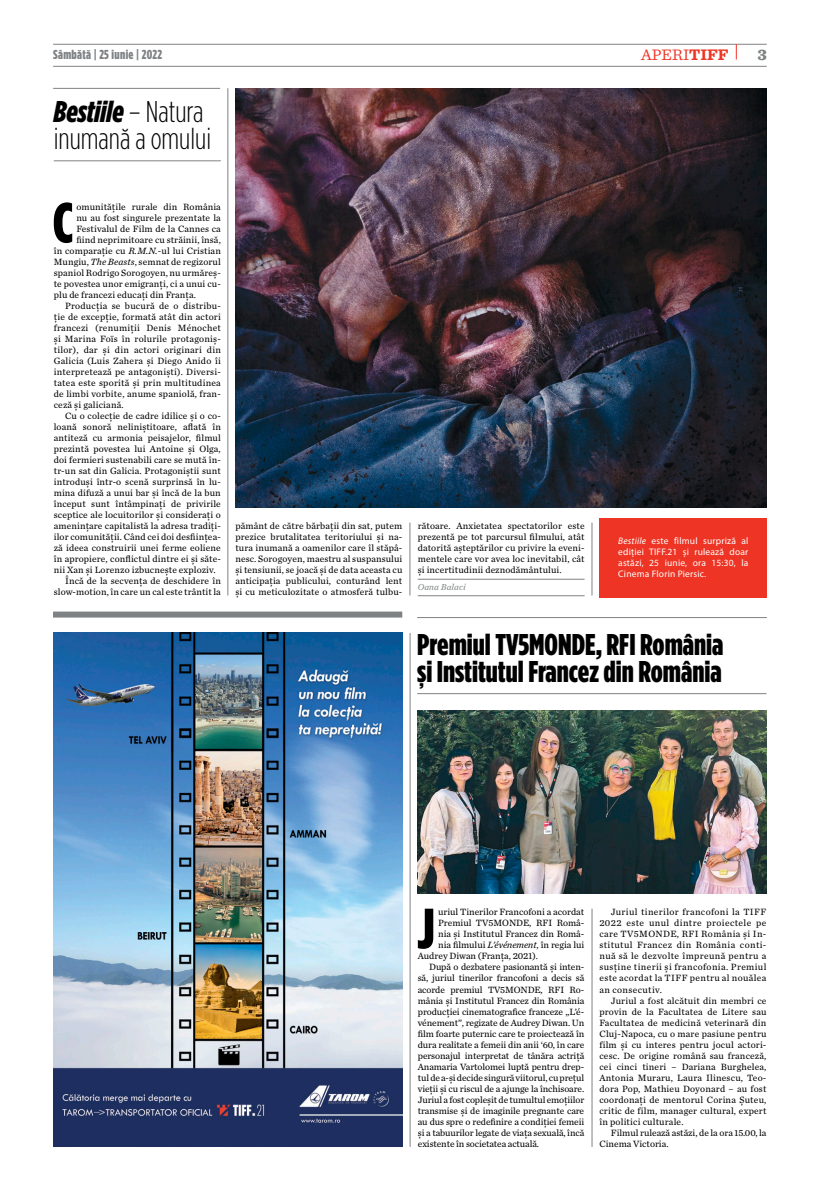
<style>
.page{position:relative;width:820px;height:1191px;background:#fff}
.page>*{position:absolute;margin:0;border:0;box-sizing:border-box;transform-origin:0 0}
.t1{font:900 56.7px "Gotham Condensed";color:#000}
.t2{font:900 30px/27px "Gotham Condensed";color:#000}
.t3{font:300 30px/27px "Gotham Condensed";color:#000}
.t4{font:16px "Sentinel";color:#ee3424}
.t5{font:900 16px "Sentinel";color:#7f8284}
.t6{font:900 13px "Gotham Condensed";letter-spacing:.025em;color:#7f8284}
.t7{font:9.5px/11px "Chronicle Text G2";letter-spacing:.01em;color:#000;text-align:justify}
.t8{font:9.5px "Chronicle Text G2";letter-spacing:-.01em;color:#000}
.t9{font:9.5px/11px "Myriad Pro";letter-spacing:.02em;color:#fff;text-align:justify}
.t10{font:italic 9px "Chronicle Text G2";letter-spacing:.01em;color:#7f8284}
.s1{font-weight:700}
.s2{font-weight:900;font-style:italic}
.s3{font-style:italic}
</style>
<div class="page">
<hr style="left:53px;top:66px;width:713px;height:1px;background:#7f8284">
<hr style="left:53px;top:44px;width:713px;height:1px;background:#7f8284">
<svg style="left:735px;top:44px;width:1px;height:15px"></svg>
<img style="left:53px;top:633px;width:349px;height:513px">
<div style="left:53px;top:611px;width:349px;height:6px;background:#7f8284"></div>
<hr style="left:54px;top:161px;width:167px;height:1px;background:#7f8284">
<hr style="left:227px;top:88px;width:1px;height:507px;background:#7f8284">
<img style="left:235px;top:88px;width:531px;height:419px">
<div style="left:599px;top:518px;width:167px;height:79px;background:#ee3424"></div>
<hr style="left:417px;top:579px;width:167px;height:1px;background:#7f8284">
<hr style="left:417px;top:595px;width:167px;height:1px;background:#7f8284">
<hr style="left:409px;top:522px;width:1px;height:73px;background:#7f8284">
<hr style="left:591px;top:522px;width:1px;height:73px;background:#7f8284">
<img style="left:417px;top:710px;width:349px;height:183px">
<hr style="left:417px;top:693px;width:349px;height:1px;background:#7f8284">
<hr style="left:417px;top:617px;width:349px;height:1px;background:#7f8284">
<hr style="left:591px;top:908px;width:1px;height:238px;background:#7f8284">
<hr style="left:410px;top:633px;width:1px;height:513px;background:#7f8284">
<hr style="left:53px;top:88px;width:167px;height:1px;background:#7f8284">
<h3 class="t6" style="left:53px;top:47px;width:110px">Sâmbătă | 25 iunie | 2022</h3>
<h3 class="t4" style="left:641px;top:42px;width:89px">APERI<span class="s1">TIFF</span></h3>
<h3 class="t5" style="left:757px;top:41px;width:10px">3</h3>
<h2 class="t3" style="left:54px;top:98px;width:159px"><span class="s2">Bestiile</span> – Natura inumană a omului</h2>
<h1 class="t1" style="left:53px;top:189px;width:22px">C</h1>
<p class="t7" style="left:76px;top:200px;width:146px">omunitățile rurale din România</p>
<p class="t7" style="left:76px;top:211px;width:146px">nu au fost singurele prezentate la</p>
<p class="t7" style="left:76px;top:222px;width:146px">Festivalul de Film de la Cannes ca</p>
<p class="t7" style="left:76px;top:233px;width:146px">fiind neprimitoare cu străinii, însă,</p>
<p class="t7" style="left:54px;top:244px;width:168px">în comparație cu <span class="s3">R.M.N.</span>-ul lui Cristian</p>
<p class="t7" style="left:54px;top:255px;width:168px">Mungiu, <span class="s3">The Beasts</span>, semnat de regizorul</p>
<p class="t7" style="left:54px;top:266px;width:168px">spaniol Rodrigo Sorogoyen, nu urmăreș-</p>
<p class="t7" style="left:54px;top:277px;width:168px">te povestea unor emigranți, ci a unui cu-</p>
<p class="t7" style="left:54px;top:288px;width:144px">plu de francezi educați din Franța.</p>
<p class="t7" style="left:65px;top:299px;width:157px">Producția se bucură de o distribu-</p>
<p class="t7" style="left:54px;top:310px;width:168px">ție de excepție, formată atât din actori</p>
<p class="t7" style="left:54px;top:321px;width:168px">francezi (renumiții Denis Ménochet</p>
<p class="t7" style="left:54px;top:333px;width:168px">și Marina Foïs în rolurile protagoniș-</p>
<p class="t7" style="left:54px;top:344px;width:168px">tilor), dar și din actori originari din</p>
<p class="t7" style="left:54px;top:355px;width:168px">Galicia (Luis Zahera și Diego Anido îi</p>
<p class="t7" style="left:54px;top:366px;width:168px">interpretează pe antagoniști). Diversi-</p>
<p class="t7" style="left:54px;top:377px;width:168px">tatea este sporită și prin multitudinea</p>
<p class="t7" style="left:54px;top:388px;width:168px">de limbi vorbite, anume spaniolă, fran-</p>
<p class="t7" style="left:54px;top:399px;width:71px">ceză și galiciană.</p>
<p class="t7" style="left:65px;top:410px;width:157px">Cu o colecție de cadre idilice și o co-</p>
<p class="t7" style="left:54px;top:421px;width:168px">loană sonoră neliniștitoare, aflată în</p>
<p class="t7" style="left:54px;top:432px;width:168px">antiteză cu armonia peisajelor, filmul</p>
<p class="t7" style="left:54px;top:443px;width:168px">prezintă povestea lui Antoine și Olga,</p>
<p class="t7" style="left:54px;top:454px;width:168px">doi fermieri sustenabili care se mută în-</p>
<p class="t7" style="left:54px;top:465px;width:168px">tr-un sat din Galicia. Protagoniștii sunt</p>
<p class="t7" style="left:54px;top:476px;width:168px">introduși într-o scenă surprinsă în lu-</p>
<p class="t7" style="left:54px;top:487px;width:168px">mina difuză a unui bar și încă de la bun</p>
<p class="t7" style="left:54px;top:498px;width:168px">început sunt întâmpinați de privirile</p>
<p class="t7" style="left:54px;top:509px;width:168px">sceptice ale locuitorilor și considerați o</p>
<p class="t7" style="left:54px;top:520px;width:168px">amenințare capitalistă la adresa tradiți-</p>
<p class="t7" style="left:54px;top:531px;width:168px">ilor comunității. Când cei doi desființea-</p>
<p class="t7" style="left:54px;top:542px;width:168px">ză ideea construirii unei ferme eoliene</p>
<p class="t7" style="left:54px;top:553px;width:168px">în apropiere, conflictul dintre ei și săte-</p>
<p class="t7" style="left:54px;top:564px;width:163px">nii Xan și Lorenzo izbucnește exploziv.</p>
<p class="t7" style="left:65px;top:575px;width:157px">Încă de la secvența de deschidere în</p>
<p class="t7" style="left:54px;top:586px;width:168px">slow-motion, în care un cal este trântit la</p>
<p class="t7" style="left:235px;top:520px;width:168px">pământ de către bărbații din sat, putem prezice brutalitatea teritoriului și na&shy;tura inumană a oamenilor care îl stăpâ&shy;nesc. Sorogoyen, maestru al suspansului și tensiunii, se joacă și de data aceasta cu anticipația publicului, conturând lent și cu meticulozitate o atmosferă tulbu-</p>
<p class="t7" style="left:417px;top:520px;width:168px">rătoare. Anxietatea spectatorilor este prezentă pe tot parcursul filmului, atât datorită așteptărilor cu privire la eveni&shy;mentele care vor avea loc inevitabil, cât și incertitudinii deznodământului.</p>
<p class="t10" style="left:417px;top:580px;width:50px">Oana Balaci</p>
<p class="t9" style="left:618px;top:535px;width:132px"><span class="s3">Bestiile</span> este filmul surpriză al ediției TIFF.21 și rulează doar astăzi, 25 iunie, ora 15:30, la Cinema Florin Piersic.</p>
<h2 class="t2" style="left:417px;top:631px;width:308px">Premiul TV5MONDE, RFI România și Institutul Francez din România</h2>
<h1 class="t1" style="left:417px;top:894px;width:19px">J</h1>
<p class="t7" style="left:438px;top:906px;width:147px">uriul Tinerilor Francofoni a acordat</p>
<p class="t7" style="left:438px;top:917px;width:147px">Premiul TV5MONDE, RFI Româ-</p>
<p class="t7" style="left:438px;top:928px;width:147px">nia și Institutul Francez din Româ-</p>
<p class="t7" style="left:438px;top:939px;width:147px">nia filmului <span class="s3">L’événement</span>, în regia lui</p>
<p class="t7" style="left:417px;top:950px;width:122px">Audrey Diwan (Franța, 2021).</p>
<p class="t8" style="left:429px;top:960px;width:156px">După o dezbatere pasionantă și inten-</p>
<p class="t8" style="left:417px;top:971px;width:168px">să, juriul tinerilor francofoni a decis să</p>
<p class="t8" style="left:417px;top:982px;width:168px">acorde premiul TV5MONDE, RFI Ro-</p>
<p class="t8" style="left:417px;top:993px;width:168px">mânia și Institutul Francez din România</p>
<p class="t8" style="left:417px;top:1004px;width:168px">producției cinematografice franceze „L’é-</p>
<p class="t8" style="left:417px;top:1015px;width:168px">vénement”, regizate de Audrey Diwan. Un</p>
<p class="t8" style="left:417px;top:1026px;width:168px">film foarte puternic care te proiectează în</p>
<p class="t8" style="left:417px;top:1037px;width:168px">dura realitate a femeii din anii ‘60, în care</p>
<p class="t8" style="left:417px;top:1048px;width:168px">personajul interpretat de tânăra actriță</p>
<p class="t8" style="left:417px;top:1059px;width:168px">Anamaria Vartolomei luptă pentru drep-</p>
<p class="t8" style="left:417px;top:1070px;width:168px">tul de a-și decide singură viitorul, cu prețul</p>
<p class="t8" style="left:417px;top:1081px;width:168px">vieții și cu riscul de a ajunge la închisoare.</p>
<p class="t8" style="left:417px;top:1092px;width:168px">Juriul a fost copleșit de tumultul emoțiilor</p>
<p class="t8" style="left:417px;top:1103px;width:168px">transmise și de imaginile pregnante care</p>
<p class="t8" style="left:417px;top:1114px;width:168px">au dus spre o redefinire a condiției femeii</p>
<p class="t8" style="left:417px;top:1125px;width:168px">și a tabuurilor legate de viața sexuală, încă</p>
<p class="t8" style="left:417px;top:1136px;width:123px">existente în societatea actuală.</p>
<p class="t7" style="left:599px;top:906px;width:168px;text-indent:11px">Juriul tinerilor francofoni la TIFF 2022 este unul dintre proiectele pe care TV5MONDE, RFI România și In&shy;stitutul Francez din România conti&shy;nuă să le dezvolte împreună pentru a susține tinerii și francofonia. Premiul este acordat la TIFF pentru al nouălea an consecutiv.</p>
<p class="t7" style="left:599px;top:994px;width:168px;text-indent:11px">Juriul a fost alcătuit din membri ce provin de la Facultatea de Litere sau Facultatea de medicină veterinară din Cluj-Napoca, cu o mare pasiune pentru film și cu interes pentru jocul actori&shy;cesc. De origine română sau franceză, cei cinci tineri – Dariana Burghelea, Antonia Muraru, Laura Ilinescu, Teo&shy;dora Pop, Mathieu Doyonard – au fost coordonați de mentorul Corina Șuteu, critic de film, manager cultural, expert în politici culturale.</p>
<p class="t7" style="left:599px;top:1126px;width:168px;text-indent:11px">Filmul rulează astăzi, de la ora 15.00, la<br>Cinema Victoria.</p>
</div>
